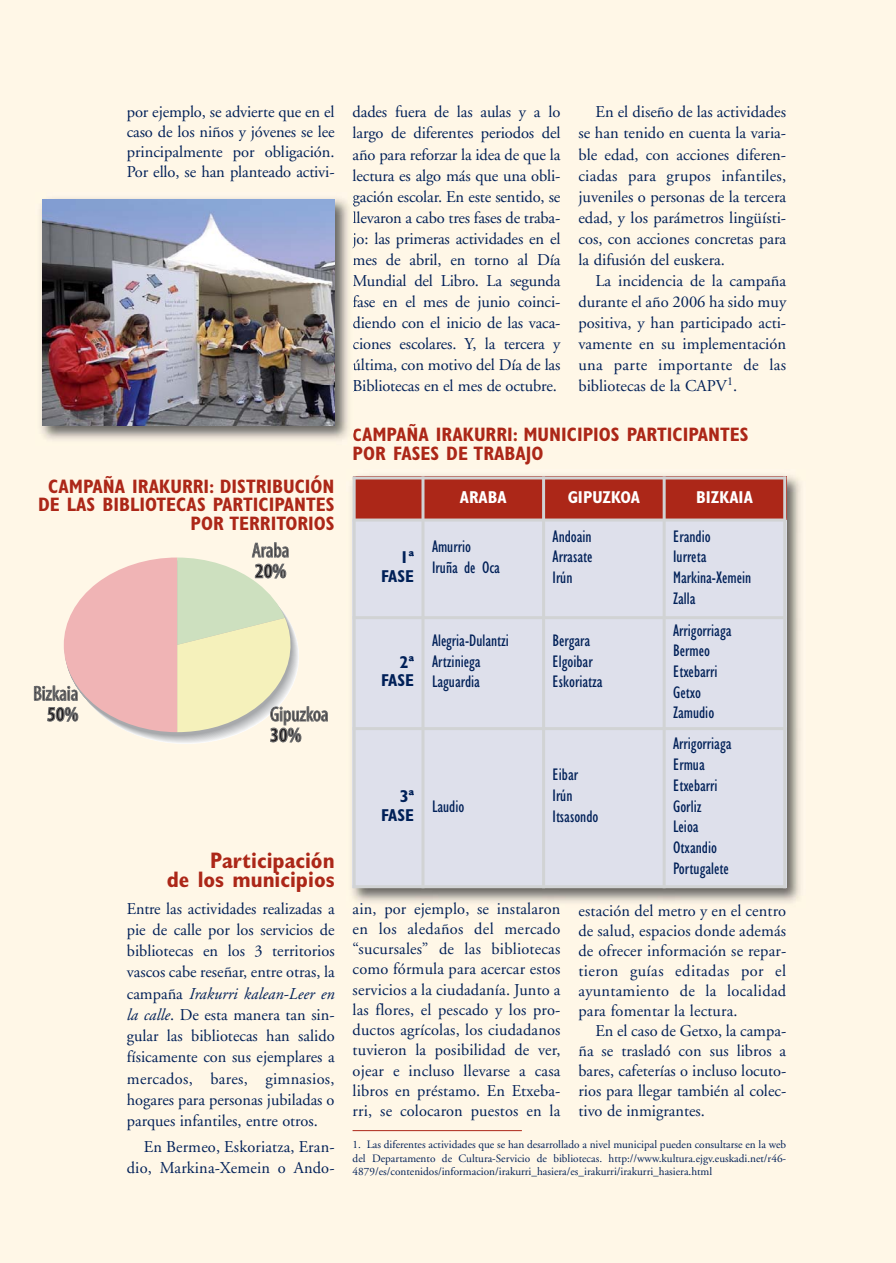
<style>
.page{position:relative;width:896px;height:1263px;background:#fff7e7}
.page>*{position:absolute;margin:0;border:0;box-sizing:border-box;transform-origin:0 0}
.t1{font:700 condensed 22.5px/18.8px "Gill Sans";color:#ac2718;text-align:right}
.t2{font:condensed 20.7px "Myriad";color:#231f20}
.t3{font:700 condensed 20.7px "Myriad";color:#231f20}
.t4{font:700 condensed 19.5px/18.8px "Gill Sans";color:#ac2718;text-align:right}
.t5{font:condensed 17.25px/20.7px "Gill Sans";color:#002058}
.t6{font:700 condensed 17.25px "Gill Sans";color:#fff}
.t7{font:700 condensed 17.25px/18.8px "Gill Sans";color:#002058;text-align:right}
.t8{font:16.5px/21.1px "Adobe Garamond";color:#002058;text-align:justify}
.t9{font:11.25px/13.5px "Adobe Garamond";color:#002058;text-align:justify}
.s1{font-size:18px}
.s2{font-style:italic}
</style>
<div class="page">
<svg style="left:64px;top:557px;width:235px;height:187px"></svg>
<hr style="left:352px;top:1130px;width:170px;height:1px;background:#ac2718">
<img style="left:352px;top:476px;width:448px;height:427px">
<div style="left:352px;top:476px;width:191px;height:44px;background:#ac2718"></div>
<div style="left:543px;top:476px;width:121px;height:44px;background:#ac2718"></div>
<div style="left:664px;top:476px;width:122px;height:44px;background:#ac2718"></div>
<div style="left:352px;top:520px;width:71px;height:98px;background:#dee0eb"></div>
<div style="left:423px;top:520px;width:120px;height:98px;background:#dee0eb"></div>
<div style="left:543px;top:520px;width:121px;height:98px;background:#dee0eb"></div>
<div style="left:664px;top:520px;width:122px;height:98px;background:#dee0eb"></div>
<div style="left:352px;top:618px;width:71px;height:110px;background:#dee0eb"></div>
<div style="left:423px;top:618px;width:120px;height:110px;background:#dee0eb"></div>
<div style="left:543px;top:618px;width:121px;height:110px;background:#dee0eb"></div>
<div style="left:664px;top:618px;width:122px;height:110px;background:#dee0eb"></div>
<div style="left:352px;top:728px;width:71px;height:160px;background:#dee0eb"></div>
<div style="left:423px;top:728px;width:120px;height:160px;background:#dee0eb"></div>
<div style="left:543px;top:728px;width:121px;height:160px;background:#dee0eb"></div>
<div style="left:664px;top:728px;width:122px;height:160px;background:#dee0eb"></div>
<hr style="left:352px;top:476px;width:3px;height:412px;background:#d1d3d4">
<hr style="left:421px;top:476px;width:3px;height:412px;background:#d1d3d4">
<hr style="left:542px;top:476px;width:3px;height:412px;background:#d1d3d4">
<hr style="left:662px;top:476px;width:3px;height:412px;background:#d1d3d4">
<hr style="left:783px;top:476px;width:3px;height:412px;background:#d1d3d4">
<hr style="left:352px;top:476px;width:434px;height:3px;background:#d1d3d4">
<hr style="left:352px;top:518px;width:434px;height:3px;background:#d1d3d4">
<hr style="left:352px;top:616px;width:434px;height:3px;background:#d1d3d4">
<hr style="left:352px;top:727px;width:434px;height:3px;background:#d1d3d4">
<hr style="left:352px;top:885px;width:434px;height:3px;background:#d1d3d4">
<img style="left:41px;top:198px;width:313px;height:242px">
<svg style="left:353px;top:196px;width:1px;height:27px"></svg>
<svg style="left:352px;top:233px;width:2px;height:15px"></svg>
<svg style="left:353px;top:295px;width:1px;height:12px"></svg>
<svg style="left:353px;top:316px;width:1px;height:12px"></svg>
<img style="left:42px;top:200px;width:292px;height:226px">
<p class="t8" style="left:127px;top:104px;width:209px;line-height:19.8px">por ejemplo, se advierte que en el caso de los niños y jóvenes se lee principalmente por obligación.<br>Por ello, se han planteado activi-</p>
<p class="t8" style="left:352px;top:103px;width:209px">dades fuera de las aulas y a lo largo de diferentes periodos del año para reforzar la idea de que la lectura es algo más que una obli&shy;gación escolar. En este sentido, se llevaron a cabo tres fases de traba&shy;jo: las primeras actividades en el mes de abril, en torno al Día Mundial del Libro. La segunda fase en el mes de junio coinci&shy;diendo con el inicio de las vaca&shy;ciones escolares. Y, la tercera y última, con motivo del Día de las Bibliotecas en el mes de octubre.</p>
<p class="t8" style="left:578px;top:103px;width:209px;text-indent:17px">En el diseño de las actividades se han tenido en cuenta la varia&shy;ble edad, con acciones diferen&shy;ciadas para grupos infantiles, juveniles o personas de la tercera edad, y los parámetros lingüísti&shy;cos, con acciones concretas para la difusión del euskera.</p>
<p class="t8" style="left:578px;top:272px;width:209px;text-indent:17px">La incidencia de la campaña durante el año 2006 ha sido muy positiva, y han participado acti&shy;vamente en su implementación una parte importante de las bibliotecas de la CAPV<sup>1</sup>.</p>
<p class="t4" style="left:352px;top:427px;width:397px;text-align:left"><span class="s1">C</span>AMPAÑA IRAKURRI: MUNICIPIOS PARTICIPANTES<br>POR FASES DE TRABAJO</p>
<p class="t6" style="left:460px;top:491px;width:48px">ARABA</p>
<p class="t6" style="left:567px;top:491px;width:74px">GIPUZKOA</p>
<p class="t6" style="left:696px;top:491px;width:58px">BIZKAIA</p>
<p class="t4" style="left:38px;top:479px;width:298px">CAMPAÑA IRAKURRI: DISTRIBUCIÓN<br>DE LAS BIBLIOTECAS PARTICIPANTES<br>POR TERRITORIOS</p>
<p class="t7" style="left:381px;top:550px;width:34px">1ª<br>FASE</p>
<p class="t5" style="left:432px;top:538px;width:69px">Amurrio<br>Iruña de Oca</p>
<p class="t5" style="left:552px;top:527px;width:41px;text-align:justify">Andoain Arrasate Irún</p>
<p class="t5" style="left:673px;top:527px;width:80px">Erandio<br>Iurreta<br>Markina-Xemein<br>Zalla</p>
<p class="t2" style="left:252px;top:543px;width:39px">Araba</p>
<p class="t3" style="left:255px;top:563px;width:33px">20%</p>
<p class="t2" style="left:33px;top:686px;width:47px">Bizkaia</p>
<p class="t3" style="left:47px;top:707px;width:33px">50%</p>
<p class="t2" style="left:270px;top:707px;width:60px">Gipuzkoa</p>
<p class="t3" style="left:270px;top:727px;width:33px">30%</p>
<h1 class="t1" style="left:167px;top:854px;width:169px">Participación<br>de los municipios</h1>
<p class="t8" style="left:127px;top:899px;width:209px">Entre las actividades realizadas a pie de calle por los servicios de bibliotecas en los 3 territorios vascos cabe reseñar, entre otras, la campaña <span class="s2">Irakurri kalean-Leer en la calle</span>. De esta manera tan sin&shy;gular las bibliotecas han salido físicamente con sus ejemplares a mercados, bares, gimnasios, hogares para personas jubiladas o parques infantiles, entre otros.</p>
<p class="t8" style="left:127px;top:1137px;width:209px;text-align:right">En Bermeo, Eskoriatza, Eran&shy;dio, Markina-Xemein o Ando-</p>
<p class="t7" style="left:381px;top:654px;width:34px">2ª<br>FASE</p>
<p class="t5" style="left:432px;top:632px;width:78px">Alegria-Dulantzi<br>Artziniega<br>Laguardia</p>
<p class="t5" style="left:552px;top:632px;width:52px">Bergara<br>Elgoibar<br>Eskoriatza</p>
<p class="t5" style="left:673px;top:621px;width:60px">Arrigorriaga<br>Bermeo<br>Etxebarri<br>Getxo<br>Zamudio</p>
<p class="t7" style="left:381px;top:789px;width:34px">3ª<br>FASE</p>
<p class="t5" style="left:432px;top:797px;width:34px">Laudio</p>
<p class="t5" style="left:552px;top:766px;width:47px">Eibar<br>Irún<br>Itsasondo</p>
<p class="t5" style="left:673px;top:735px;width:60px">Arrigorriaga<br>Ermua<br>Etxebarri<br>Gorliz<br>Leioa<br>Otxandio<br>Portugalete</p>
<p class="t8" style="left:352px;top:900px;width:209px;line-height:20.2px">ain, por ejemplo, se instalaron en los aledaños del mercado “sucursales” de las bibliotecas como fórmula para acercar estos servicios a la ciudadanía. Junto a las flores, el pescado y los pro&shy;ductos agrícolas, los ciudadanos tuvieron la posibilidad de ver, ojear e incluso llevarse a casa libros en préstamo. En Etxeba&shy;rri, se colocaron puestos en la</p>
<p class="t8" style="left:578px;top:902px;width:209px;line-height:20px">estación del metro y en el centro de salud, espacios donde además de ofrecer información se repar&shy;tieron guías editadas por el ayuntamiento de la localidad para fomentar la lectura.</p>
<p class="t8" style="left:578px;top:1022px;width:209px;line-height:20px;text-indent:17px">En el caso de Getxo, la campa&shy;ña se trasladó con sus libros a bares, cafeterías o incluso locuto&shy;rios para llegar también al colec&shy;tivo de inmigrantes.</p>
<p class="t9" style="left:352px;top:1139px;width:435px">1. Las diferentes actividades que se han desarrollado a nivel municipal pueden consultarse en la web del Departamento de Cultura-Servicio de bibliotecas. http://www.kultura.ejgv.euskadi.net/r46- 4879/es/contenidos/informacion/irakurri_hasiera/es_irakurri/irakurri_hasiera.html</p>
</div>
